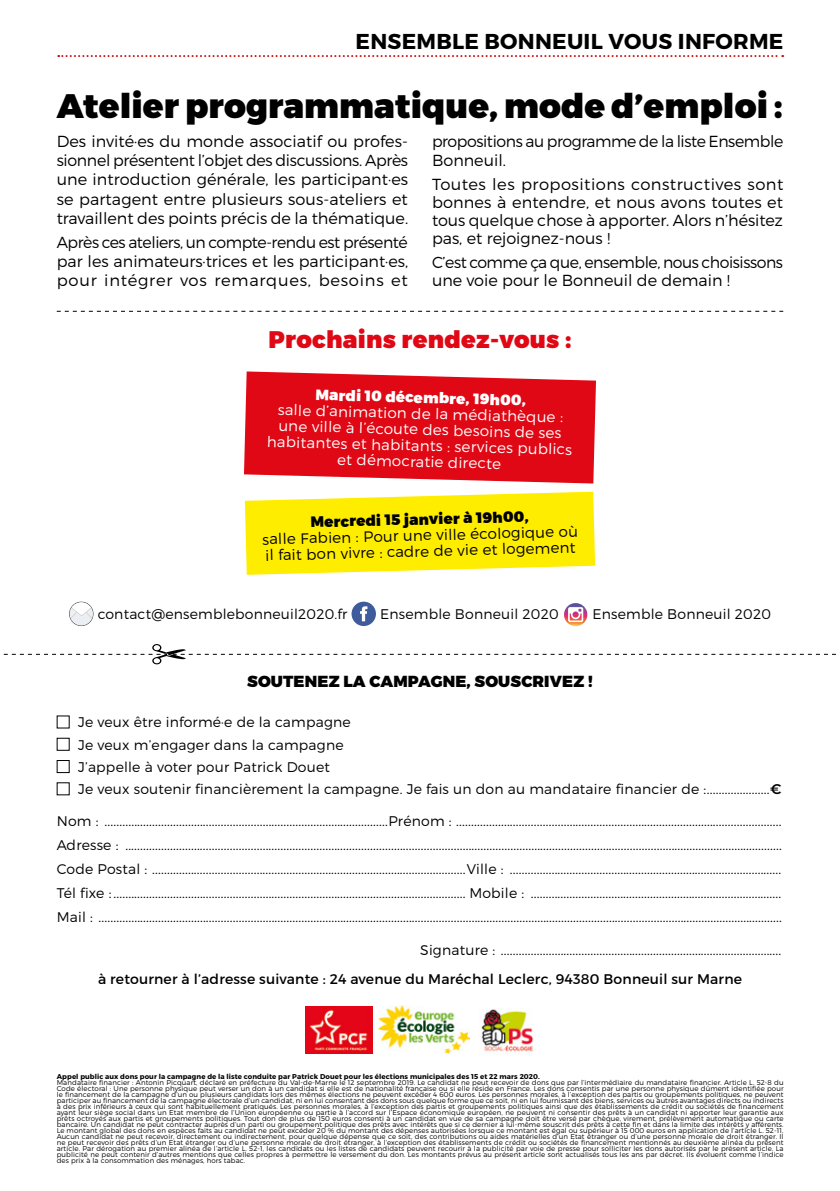
<style>
.page{position:relative;width:840px;height:1191px;background:#fff}
.page>*{position:absolute;margin:0;border:0;box-sizing:border-box;transform-origin:0 0}
.t1{font:900 34px "Montserrat";letter-spacing:.005em;color:#000}
.t2{font:900 24px "Montserrat";letter-spacing:.01em;color:#e00814}
.t3{font:700 21.6px "Montserrat";letter-spacing:.01em;color:#000}
.t4{font:300 16px/19px "Montserrat";color:#000;text-align:justify}
.t5{font:300 16px/18.2px "Montserrat";letter-spacing:-.03em;color:#000}
.t6{font:300 16px/18.2px "Montserrat";letter-spacing:-.025em;color:#000}
.t7{font:900 16px "Montserrat";letter-spacing:.01em;color:#000}
.t8{font:300 15px/16px "Montserrat";color:#fff;text-align:center}
.t9{font:300 15px/16.2px "Montserrat";color:#000}
.t10{font:900 15px "Montserrat";color:#000}
.t11{font:900 15px "Montserrat";color:#fff}
.t12{font:300 14px/24px "Montserrat";letter-spacing:.015em;color:#000;text-align:justify}
.t13{font:14px "Montserrat";letter-spacing:.015em;color:#000}
.t14{font:300 7px/6px "Montserrat";letter-spacing:.015em;color:#000;text-align:justify}
.t15{font:700 7px "Montserrat";letter-spacing:.01em;color:#000}
.s1{font-weight:600}
</style>
<div class="page">
<svg style="left:69px;top:601px;width:24px;height:25px"></svg>
<div style="left:351px;top:601px;width:25px;height:25px;background:#3e5c9c;border-radius:50%"></div>
<svg style="left:360px;top:606px;width:7px;height:15px"></svg>
<svg style="left:564px;top:603px;width:24px;height:24px"></svg>
<svg style="left:3px;top:644px;width:833px;height:20px"></svg>
<svg style="left:57px;top:311px;width:725px;height:1px"></svg>
<div style="left:57px;top:760px;width:12px;height:13px;border:1px solid #000"></div>
<img style="left:305px;top:1006px;width:67px;height:47px">
<img style="left:479px;top:1009px;width:55px;height:43px">
<img style="left:378px;top:1005px;width:91px;height:49px">
<svg style="left:245px;top:492px;width:349px;height:83px;background:#ffee1c"></svg>
<svg style="left:244px;top:371px;width:351px;height:112px;background:#e3202b"></svg>
<svg style="left:58px;top:55px;width:724px;height:2px"></svg>
<h3 class="t3" style="left:355px;top:28px;width:429px">ENSEMBLE BONNEUIL VOUS INFORME</h3>
<h1 class="t1" style="left:57px;top:85px;width:727px">Atelier programmatique, mode d’emploi :</h1>
<p class="t4" style="left:57px;top:132px;width:353px">Des invité·es du monde associatif ou profes&shy;sionnel présentent l’objet des discussions. Après une introduction générale, les participant·es se partagent entre plusieurs sous-ateliers et travaillent des points précis de la thématique.</p>
<h3 class="t4" style="left:57px;top:233px;width:353px">Après ces ateliers, un compte-rendu est présenté par les animateurs·trices et les participant·es, pour intégrer vos remarques, besoins et</h3>
<h3 class="t6" style="left:432px;top:132px;width:352px">propositions au programme de la liste Ensemble<br>Bonneuil.</h3>
<h3 class="t4" style="left:432px;top:174px;width:353px;line-height:18.2px">Toutes les propositions constructives sont bonnes à entendre, et nous avons toutes et tous quelque chose à apporter. Alors n’hésitez pas, et rejoignez-nous !</h3>
<h3 class="t5" style="left:432px;top:253px;width:352px">C’est comme ça que, ensemble, nous choisissons une voie pour le Bonneuil de demain !</h3>
<h2 class="t2" style="left:268px;top:325px;width:304px">Prochains rendez-vous :</h2>
<h3 class="t11" style="left:315px;top:386px;width:212px;rotate:1deg">Mardi 10 décembre, 19h00,</h3>
<h3 class="t8" style="left:267px;top:402px;width:306px;rotate:1deg">salle d’animation de la médiathèque : une ville à l’écoute des besoins de ses habitantes et habitants : services publics et démocratie directe</h3>
<h3 class="t10" style="left:310px;top:512px;width:219px;rotate:-1deg">Mercredi 15 janvier à 19h00,</h3>
<h3 class="t9" style="left:262px;top:529px;width:317px;rotate:-1deg">salle Fabien : Pour une ville écologique où il fait bon vivre : cadre de vie et logement</h3>
<h3 class="t12" style="left:98px;top:602px;width:251px">contact@ensemblebonneuil2020.fr</h3>
<h3 class="t12" style="left:380px;top:602px;width:180px">Ensemble Bonneuil 2020</h3>
<h3 class="t12" style="left:592px;top:602px;width:180px">Ensemble Bonneuil 2020</h3>
<h3 class="t7" style="left:247px;top:671px;width:347px">SOUTENEZ LA CAMPAGNE, SOUSCRIVEZ !</h3>
<h3 class="t12" style="left:78px;top:711px;width:704px;line-height:22.2px;text-align:left">Je veux être informé·e de la campagne<br>Je veux m’engager dans la campagne<br>J’appelle à voter pour Patrick Douet<br>Je veux soutenir financièrement la campagne. Je fais un don au mandataire financier de :.....................<span class="s1">€</span></h3>
<p class="t12" style="left:57px;top:809px;width:726px">Nom : ...............................................................................................Prénom : .............................................................................................................<br>Adresse : ............................................................................................................................................................................................................................<br>Code Postal : .........................................................................................................Ville : ...........................................................................................<br>Tél fixe : ...................................................................................................................... Mobile : ....................................................................................<br>Mail : .....................................................................................................................................................................................................................................</p>
<h3 class="t12" style="left:420px;top:938px;width:362px">Signature : ..............................................................................................</h3>
<h3 class="t13" style="left:98px;top:970px;width:645px">à retourner à l’adresse suivante : 24 avenue du Maréchal Leclerc, 94380 Bonneuil sur Marne</h3>
<p class="t15" style="left:57px;top:1072px;width:484px">Appel public aux dons pour la campagne de la liste conduite par Patrick Douet pour les élections municipales des 15 et 22 mars 2020.</p>
<p class="t14" style="left:57px;top:1079px;width:728px">Mandataire financier : Antonin Picquart, déclaré en préfecture du Val-de-Marne le 12 septembre 2019. Le candidat ne peut recevoir de dons que par l’intermédiaire du mandataire financier. Article L. 52-8 du Code électoral : Une personne physique peut verser un don à un candidat si elle est de nationalité française ou si elle réside en France. Les dons consentis par une personne physique dûment identifiée pour le financement de la campagne d’un ou plusieurs candidats lors des mêmes élections ne peuvent excéder 4 600 euros. Les personnes morales, à l’exception des partis ou groupements politiques, ne peuvent participer au financement de la campagne électorale d’un candidat, ni en lui consentant des dons sous quelque forme que ce soit, ni en lui fournissant des biens, services ou autres avantages directs ou indirects à des prix inférieurs à ceux qui sont habituellement pratiqués. Les personnes morales, à l’exception des partis et groupements politiques ainsi que des établissements de crédit ou sociétés de financement ayant leur siège social dans un Etat membre de l’Union européenne ou partie à l’accord sur l’Espace économique européen, ne peuvent ni consentir des prêts à un candidat ni apporter leur garantie aux prêts octroyés aux partis et groupements politiques. Tout don de plus de 150 euros consenti à un candidat en vue de sa campagne doit être versé par chèque, virement, prélèvement automatique ou carte bancaire. Un candidat ne peut contracter auprès d’un parti ou groupement politique des prêts avec intérêts que si ce dernier a lui-même souscrit des prêts à cette fin et dans la limite des intérêts y afférents.<br>Le montant global des dons en espèces faits au candidat ne peut excéder 20 % du montant des dépenses autorisées lorsque ce montant est égal ou supérieur à 15 000 euros en application de l’article L. 52-11.<br>Aucun candidat ne peut recevoir, directement ou indirectement, pour quelque dépense que ce soit, des contributions ou aides matérielles d’un Etat étranger ou d’une personne morale de droit étranger. Il ne peut recevoir des prêts d’un Etat étranger ou d’une personne morale de droit étranger, à l’exception des établissements de crédit ou sociétés de financement mentionnés au deuxième alinéa du présent article. Par dérogation au premier alinéa de l’article L. 52-1, les candidats ou les listes de candidats peuvent recourir à la publicité par voie de presse pour solliciter les dons autorisés par le présent article. La publicité ne peut contenir d’autres mentions que celles propres à permettre le versement du don. Les montants prévus au présent article sont actualisés tous les ans par décret. Ils évoluent comme l’indice des prix à la consommation des ménages, hors tabac.</p>
</div>
